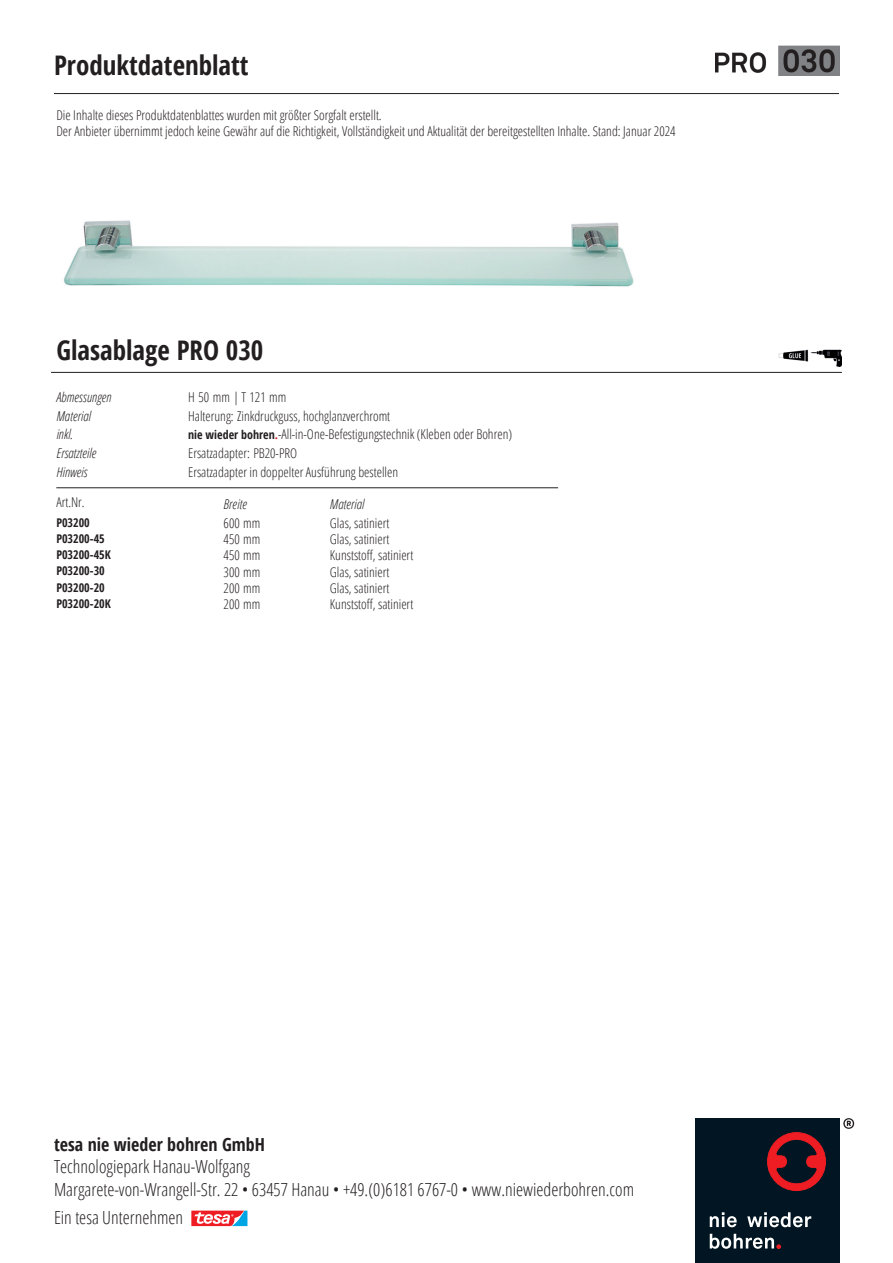
<style>
.page{position:relative;width:893px;height:1263px;background:#fff}
.page>*{position:absolute;margin:0;border:0;box-sizing:border-box;transform-origin:0 0}
.t1{font:700 condensed 27px "Open Sans";color:#231f20}
.t2{font:300 condensed 18px "Open Sans";color:#231f20}
.t3{font:700 condensed 18px "Open Sans";color:#231f20}
.Text{font:300 condensed 13.5px "Open Sans";color:#231f20}
.t4{font:italic 300 condensed 13.5px "Open Sans";color:#231f20}
.t5{font:700 condensed 12px "Open Sans";color:#231f20}
.s1{font-weight:700;font-size:12px}
.s2{font-weight:700;font-size:12px;color:#d1232a}
</style>
<div class="page">
<img style="left:63px;top:220px;width:571px;height:67px">
<img style="left:715px;top:45px;width:125px;height:30px">
<hr style="left:51px;top:372px;width:791px;height:1px;background:#231f20">
<img style="left:778px;top:349px;width:64px;height:18px">
<hr style="left:56px;top:487px;width:502px;height:1px;background:#231f20">
<div style="left:695px;top:1118px;width:145px;height:145px;background:#011622"></div>
<svg style="left:710px;top:1212px;width:27px;height:15px"></svg>
<svg style="left:747px;top:1212px;width:64px;height:15px"></svg>
<svg style="left:710px;top:1234px;width:71px;height:15px"></svg>
<svg style="left:767px;top:1132px;width:59px;height:59px"></svg>
<svg style="left:843px;top:1118px;width:11px;height:11px"></svg>
<svg style="left:191px;top:1210px;width:57px;height:17px"></svg>
<hr style="left:54px;top:93px;width:785px;height:1px;background:#231f20">
<p class="t1" style="left:54px;top:46px;width:196px">Produktdatenblatt</p>
<p class="Text" style="left:56px;top:106px;width:327px">Die Inhalte dieses Produktdatenblattes wurden mit größter Sorgfalt erstellt.</p>
<p class="Text" style="left:56px;top:122px;width:621px">Der Anbieter übernimmt jedoch keine Gewähr auf die Richtigkeit, Vollständigkeit und Aktualität der bereitgestellten Inhalte. Stand: Januar 2024</p>
<h1 class="t1" style="left:56px;top:331px;width:208px">Glasablage PRO 030</h1>
<p class="t4" style="left:56px;top:388px;width:57px">Abmessungen</p>
<p class="Text" style="left:188px;top:388px;width:100px">H 50 mm | T 121 mm</p>
<p class="t4" style="left:56px;top:407px;width:36px">Material</p>
<p class="Text" style="left:188px;top:407px;width:204px">Halterung: Zinkdruckguss, hochglanzverchromt</p>
<p class="t4" style="left:56px;top:425px;width:18px">inkl.</p>
<p class="Text" style="left:188px;top:425px;width:325px"><span class="s1">nie wieder bohren</span><span class="s2">.</span>-All-in-One-Befestigungstechnik (Kleben oder Bohren)</p>
<p class="t4" style="left:56px;top:444px;width:41px">Ersatzteile</p>
<p class="Text" style="left:188px;top:444px;width:111px">Ersatzadapter: PB20-PRO</p>
<p class="t4" style="left:56px;top:463px;width:33px">Hinweis</p>
<p class="Text" style="left:188px;top:463px;width:211px">Ersatzadapter in doppelter Ausführung bestellen</p>
<p class="Text" style="left:56px;top:493px;width:30px">Art.Nr.</p>
<p class="t4" style="left:224px;top:495px;width:25px">Breite</p>
<p class="t4" style="left:330px;top:495px;width:36px">Material</p>
<p class="t5" style="left:56px;top:514px;width:35px">P03200</p>
<p class="Text" style="left:224px;top:514px;width:38px">600 mm</p>
<p class="Text" style="left:330px;top:514px;width:61px">Glas, satiniert</p>
<p class="t5" style="left:56px;top:530px;width:50px">P03200-45</p>
<p class="Text" style="left:224px;top:530px;width:38px">450 mm</p>
<p class="Text" style="left:330px;top:530px;width:61px">Glas, satiniert</p>
<p class="t5" style="left:56px;top:546px;width:56px">P03200-45K</p>
<p class="Text" style="left:224px;top:546px;width:38px">450 mm</p>
<p class="Text" style="left:330px;top:546px;width:85px">Kunststoff, satiniert</p>
<p class="t5" style="left:56px;top:563px;width:50px">P03200-30</p>
<p class="Text" style="left:224px;top:562px;width:38px">300 mm</p>
<p class="Text" style="left:330px;top:562px;width:61px">Glas, satiniert</p>
<p class="t5" style="left:56px;top:579px;width:50px">P03200-20</p>
<p class="Text" style="left:224px;top:579px;width:38px">200 mm</p>
<p class="Text" style="left:330px;top:579px;width:61px">Glas, satiniert</p>
<p class="t5" style="left:56px;top:595px;width:56px">P03200-20K</p>
<p class="Text" style="left:224px;top:595px;width:38px">200 mm</p>
<p class="Text" style="left:330px;top:595px;width:85px">Kunststoff, satiniert</p>
<p class="t3" style="left:54px;top:1132px;width:212px">tesa nie wieder bohren GmbH</p>
<p class="t2" style="left:54px;top:1154px;width:198px">Technologiepark Hanau-Wolfgang</p>
<p class="t2" style="left:54px;top:1177px;width:582px">Margarete-von-Wrangell-Str. 22 • 63457 Hanau • +49.(0)6181 6767-0 • www.niewiederbohren.com</p>
<p class="t2" style="left:54px;top:1205px;width:131px">Ein tesa Unternehmen</p>
</div>
